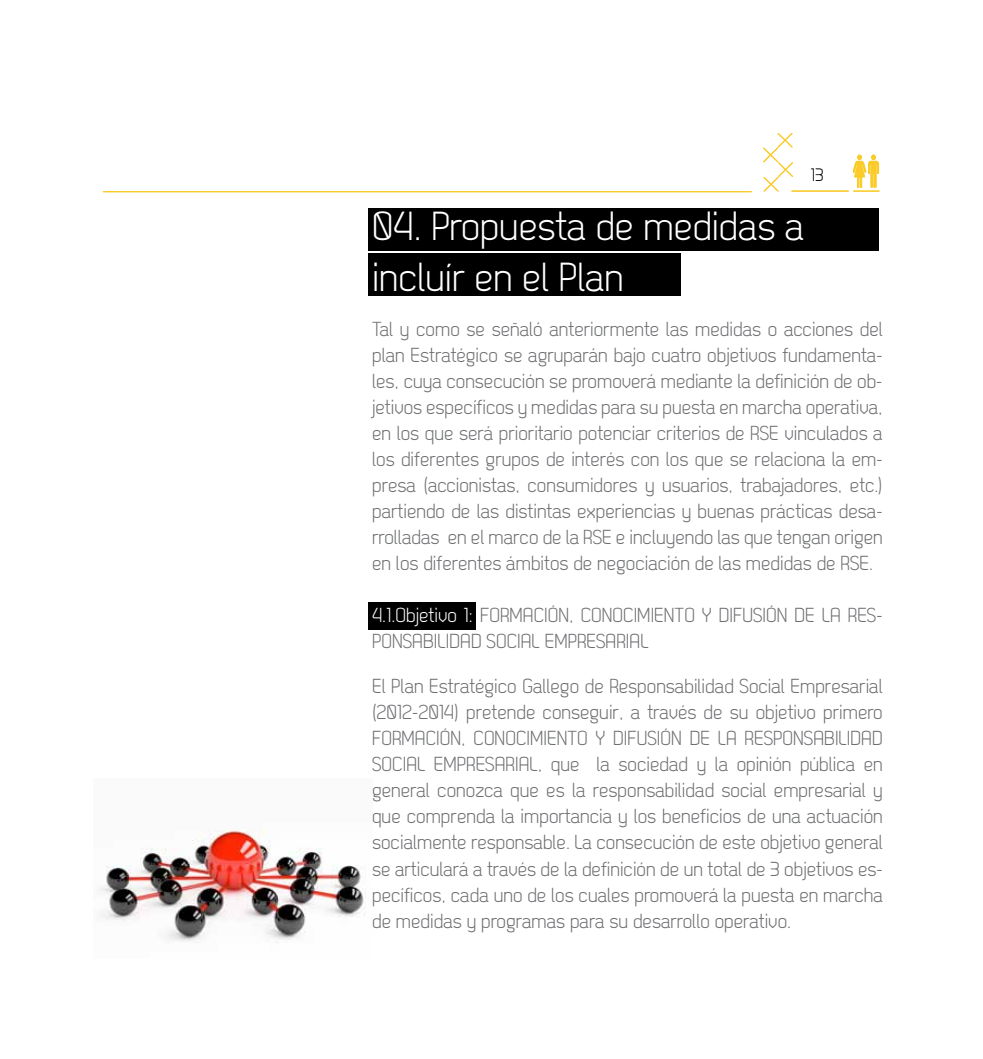
<style>
.page{position:relative;width:983px;height:1059px;background:#fff}
.page>*{position:absolute;margin:0;border:0;box-sizing:border-box;transform-origin:0 0}
.t1{font:40.5px/50.4px "Dekar";color:#fff}
.t2{font:20.25px/26.1px "Dekar";color:#6d6e71;text-align:justify}
.t3{font:18px "Dekar";color:#000}
.s1{color:#fff}
</style>
<div class="page">
<hr style="left:103px;top:191px;width:648px;height:1px;background:#fbcb29">
<svg style="left:763px;top:133px;width:116px;height:59px"></svg>
<img style="left:100px;top:830px;width:266px;height:113px">
<div style="left:368px;top:603px;width:107px;height:27px;background:#000"></div>
<div style="left:368px;top:208px;width:510px;height:42px;background:#000"></div>
<div style="left:368px;top:254px;width:312px;height:42px;background:#000"></div>
<p class="t3" style="left:810px;top:166px;width:14px">13</p>
<h1 class="t1" style="left:372px;top:203px;width:433px">04. Propuesta de medidas a incluír en el Plan</h1>
<p class="t2" style="left:372px;top:317px;width:512px">Tal y como se señaló anteriormente las medidas o acciones del plan Estratégico se agruparán bajo cuatro objetivos fundamenta&shy;les, cuya consecución se promoverá mediante la definición de ob&shy;jetivos específicos y medidas para su puesta en marcha operativa, en los que será prioritario potenciar criterios de RSE vinculados a los diferentes grupos de interés con los que se relaciona la em&shy;presa (accionistas, consumidores y usuarios, trabajadores, etc.) partiendo de las distintas experiencias y buenas prácticas desa&shy;rrolladas en el marco de la RSE e incluyendo las que tengan origen en los diferentes ámbitos de negociación de las medidas de RSE.</p>
<p class="t2" style="left:372px;top:602px;width:512px"><span class="s1">4.1.Objetivo 1:</span> FORMACIÓN, CONOCIMIENTO Y DIFUSIÓN DE LA RES-<br>PONSABILIDAD SOCIAL EMPRESARIAL</p>
<p class="t2" style="left:372px;top:674px;width:512px">El Plan Estratégico Gallego de Responsabilidad Social Empresarial (2012-2014) pretende conseguir, a través de su objetivo primero FORMACIÓN, CONOCIMIENTO Y DIFUSIÓN DE LA RESPONSABILIDAD SOCIAL EMPRESARIAL, que la sociedad y la opinión pública en general conozca que es la responsabilidad social empresarial y que comprenda la importancia y los beneficios de una actuación socialmente responsable. La consecución de este objetivo general se articulará a través de la definición de un total de 3 objetivos es&shy;pecíficos, cada uno de los cuales promoverá la puesta en marcha de medidas y programas para su desarrollo operativo.</p>
</div>
